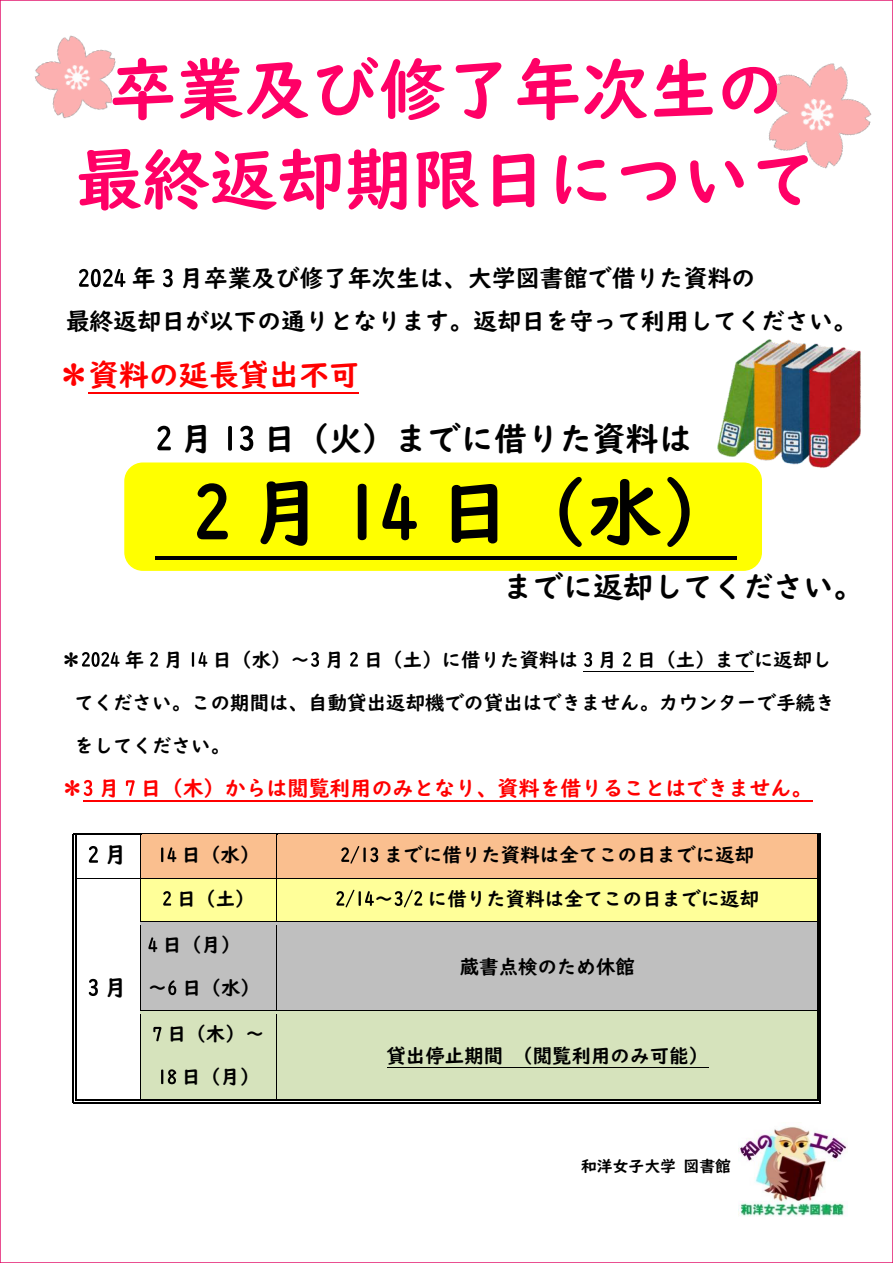
<style>
.page{position:relative;width:893px;height:1263px;background:#fff}
.page>*{position:absolute;margin:0;border:0;box-sizing:border-box;transform-origin:0 0}
.t1{font:75px "UD Digi Kyokasho N B";color:#000}
.t2{font:67.5px/90px "UD Digi Kyokasho N B";color:#f06;text-align:center}
.t3{font:33px "UD Digi Kyokasho N B";color:#000}
.t4{font:30px "UD Digi Kyokasho N B";color:#000}
.t5{font:30px "UD Digi Kyokasho N B";color:#f00}
.t6{font:24px/43px "UD Digi Kyokasho N B";color:#000}
.t7{font:22.5px "UD Digi Kyokasho N B";color:#000}
.t8{font:21px "UD Digi Kyokasho N B";color:#f00}
.t9{font:19.5px/42.9px "UD Digi Kyokasho N B";color:#000;text-align:center}
.t10{font:15.9px "UD Digi Kyokasho N B";color:#000}
</style>
<div class="page">
<img style="left:768px;top:63px;width:104px;height:106px">
<div style="left:125px;top:463px;width:636px;height:107px;background:#ff0;border-radius:18px"></div>
<div style="left:124px;top:462px;width:638px;height:109px;border:2px solid #ff0;border-radius:18px"></div>
<img style="left:35px;top:35px;width:81px;height:83px">
<svg style="left:79px;top:269px;width:46px;height:18px"></svg>
<svg style="left:163px;top:269px;width:10px;height:18px"></svg>
<hr style="left:89px;top:392px;width:270px;height:2px;background:#f00">
<svg style="left:157px;top:426px;width:14px;height:24px"></svg>
<svg style="left:228px;top:426px;width:4px;height:25px"></svg>
<svg style="left:240px;top:426px;width:13px;height:25px"></svg>
<svg style="left:197px;top:483px;width:31px;height:56px"></svg>
<svg style="left:358px;top:483px;width:59px;height:57px"></svg>
<hr style="left:156px;top:556px;width:581px;height:4px;background:#000">
<svg style="left:82px;top:652px;width:38px;height:15px"></svg>
<svg style="left:150px;top:652px;width:8px;height:15px"></svg>
<svg style="left:192px;top:652px;width:15px;height:15px"></svg>
<svg style="left:311px;top:652px;width:8px;height:15px"></svg>
<svg style="left:350px;top:652px;width:8px;height:15px"></svg>
<svg style="left:584px;top:652px;width:8px;height:15px"></svg>
<svg style="left:623px;top:652px;width:8px;height:15px"></svg>
<hr style="left:583px;top:671px;width:171px;height:1px;background:#000">
<svg style="left:84px;top:780px;width:8px;height:16px"></svg>
<svg style="left:126px;top:780px;width:9px;height:16px"></svg>
<hr style="left:83px;top:801px;width:729px;height:1px;background:#f00">
<svg style="left:89px;top:846px;width:9px;height:17px"></svg>
<div style="left:141px;top:835px;width:135px;height:43px;background:#fabf8f"></div>
<svg style="left:161px;top:847px;width:15px;height:15px"></svg>
<div style="left:277px;top:835px;width:540px;height:43px;background:#fabf8f"></div>
<svg style="left:341px;top:846px;width:37px;height:18px"></svg>
<hr style="left:76px;top:833px;width:64px;height:1px;background:#000">
<hr style="left:76px;top:834px;width:64px;height:1px;background:#000">
<hr style="left:142px;top:833px;width:134px;height:1px;background:#000">
<hr style="left:142px;top:834px;width:134px;height:1px;background:#000">
<hr style="left:278px;top:833px;width:539px;height:1px;background:#000">
<hr style="left:278px;top:834px;width:539px;height:1px;background:#000">
<hr style="left:75px;top:835px;width:1px;height:43px;background:#000">
<hr style="left:73px;top:835px;width:1px;height:43px;background:#000">
<hr style="left:140px;top:835px;width:1px;height:43px;background:#000">
<hr style="left:276px;top:835px;width:1px;height:43px;background:#000">
<hr style="left:819px;top:835px;width:1px;height:43px;background:#000">
<hr style="left:817px;top:835px;width:1px;height:43px;background:#000">
<svg style="left:89px;top:979px;width:9px;height:17px"></svg>
<div style="left:141px;top:879px;width:135px;height:42px;background:#ff9"></div>
<svg style="left:163px;top:891px;width:8px;height:15px"></svg>
<div style="left:277px;top:879px;width:540px;height:42px;background:#ff9"></div>
<svg style="left:336px;top:890px;width:38px;height:17px"></svg>
<svg style="left:395px;top:890px;width:27px;height:17px"></svg>
<hr style="left:76px;top:878px;width:64px;height:1px;background:#000">
<hr style="left:141px;top:878px;width:135px;height:1px;background:#000">
<hr style="left:277px;top:878px;width:540px;height:1px;background:#000">
<hr style="left:75px;top:878px;width:1px;height:43px;background:#000">
<hr style="left:73px;top:878px;width:1px;height:43px;background:#000">
<hr style="left:140px;top:878px;width:1px;height:43px;background:#000">
<hr style="left:276px;top:878px;width:1px;height:43px;background:#000">
<hr style="left:819px;top:878px;width:1px;height:43px;background:#000">
<hr style="left:817px;top:878px;width:1px;height:43px;background:#000">
<div style="left:141px;top:925px;width:136px;height:85px;background:#bfbfbf"></div>
<svg style="left:148px;top:937px;width:9px;height:15px"></svg>
<svg style="left:168px;top:980px;width:8px;height:15px"></svg>
<div style="left:277px;top:925px;width:540px;height:85px;background:#bfbfbf"></div>
<hr style="left:141px;top:921px;width:135px;height:1px;background:#000">
<hr style="left:141px;top:922px;width:135px;height:3px;background:#bfbfbf">
<hr style="left:277px;top:921px;width:540px;height:1px;background:#000">
<hr style="left:277px;top:922px;width:540px;height:3px;background:#bfbfbf">
<svg style="left:817px;top:921px;width:3px;height:4px"></svg>
<hr style="left:75px;top:925px;width:1px;height:85px;background:#000">
<hr style="left:73px;top:925px;width:1px;height:85px;background:#000">
<hr style="left:140px;top:925px;width:1px;height:85px;background:#000">
<hr style="left:276px;top:925px;width:1px;height:85px;background:#000">
<hr style="left:819px;top:925px;width:1px;height:85px;background:#000">
<hr style="left:817px;top:925px;width:1px;height:85px;background:#000">
<div style="left:141px;top:1014px;width:136px;height:86px;background:#d6e3bc"></div>
<svg style="left:153px;top:1027px;width:8px;height:14px"></svg>
<svg style="left:161px;top:1069px;width:15px;height:15px"></svg>
<div style="left:277px;top:1014px;width:540px;height:86px;background:#d6e3bc"></div>
<hr style="left:387px;top:1067px;width:321px;height:1px;background:#000">
<hr style="left:141px;top:1010px;width:135px;height:1px;background:#000">
<hr style="left:141px;top:1011px;width:135px;height:3px;background:#d6e3bc">
<hr style="left:277px;top:1010px;width:540px;height:1px;background:#000">
<hr style="left:277px;top:1011px;width:540px;height:3px;background:#d6e3bc">
<svg style="left:817px;top:1010px;width:3px;height:4px"></svg>
<hr style="left:75px;top:1014px;width:1px;height:86px;background:#000">
<hr style="left:73px;top:1014px;width:1px;height:86px;background:#000">
<hr style="left:76px;top:1102px;width:64px;height:1px;background:#000">
<hr style="left:76px;top:1100px;width:64px;height:1px;background:#000">
<hr style="left:140px;top:1014px;width:1px;height:86px;background:#000">
<hr style="left:143px;top:1102px;width:133px;height:1px;background:#000">
<hr style="left:143px;top:1100px;width:133px;height:1px;background:#000">
<hr style="left:276px;top:1014px;width:1px;height:86px;background:#000">
<hr style="left:279px;top:1102px;width:538px;height:1px;background:#000">
<hr style="left:279px;top:1100px;width:538px;height:1px;background:#000">
<hr style="left:819px;top:1014px;width:1px;height:86px;background:#000">
<hr style="left:817px;top:1014px;width:1px;height:86px;background:#000">
<img style="left:713px;top:339px;width:148px;height:140px">
<img style="left:739px;top:1126px;width:108px;height:91px">
<h2 class="t2" style="left:75px;top:45px;width:744px">卒業及び修了年次生の最終返却期限日について</h2>
<p class="t6" style="left:66px;top:257px;width:793px;text-indent:66px">年 月卒業及び修了年次生は、大学図書館で借りた資料の<br>最終返却日が以下の通りとなります。返却日を守って利用してください。</p>
<h3 class="t5" style="left:59px;top:357px;width:302px">＊資料の延長貸出不可</h3>
<h3 class="t3" style="left:181px;top:419px;width:34px">月</h3>
<h3 class="t3" style="left:263px;top:419px;width:430px">日（火）までに借りた資料は</h3>
<h1 class="t1" style="left:250px;top:468px;width:77px">月</h1>
<h1 class="t1" style="left:437px;top:468px;width:301px">日（水）</h1>
<h3 class="t4" style="left:503px;top:569px;width:362px">までに返却してください。</h3>
<p class="t9" style="left:74px;top:638px;width:762px;text-align:right">日（水）～ 月 日（土）に借りた資料は 月 日（土）までに返却し<br>てください。この期間は、自動貸出返却機での貸出はできません。カウンターで手続き</p>
<p class="t9" style="left:74px;top:724px;width:157px">をしてください。</p>
<p class="t8" style="left:62px;top:776px;width:752px">＊ 月 日（木）からは閲覧利用のみとなり、資料を借りることはできません。</p>
<p class="t9" style="left:62px;top:638px;width:21px">＊</p>
<p class="t9" style="left:125px;top:638px;width:60px">年 月</p>
<p class="t7" style="left:105px;top:841px;width:24px">月</p>
<p class="t9" style="left:182px;top:834px;width:79px">日（水）</p>
<p class="t9" style="left:384px;top:834px;width:372px">までに借りた資料は全てこの日までに返却</p>
<p class="t7" style="left:105px;top:974px;width:24px">月</p>
<p class="t9" style="left:177px;top:877px;width:79px">日（土）</p>
<p class="t9" style="left:374px;top:877px;width:21px">～</p>
<p class="t9" style="left:428px;top:877px;width:333px">に借りた資料は全てこの日までに返却</p>
<p class="t9" style="left:148px;top:924px;width:113px">日（月）<br>～ 日（水）</p>
<p class="t9" style="left:460px;top:945px;width:177px">蔵書点検のため休館</p>
<p class="t9" style="left:167px;top:1013px;width:99px">日（木）～日（月）</p>
<p class="t9" style="left:387px;top:1034px;width:323px">貸出停止期間（閲覧利用のみ可能）</p>
<p class="t10" style="left:581px;top:1157px;width:151px">和洋女子大学図書館</p>
</div>
